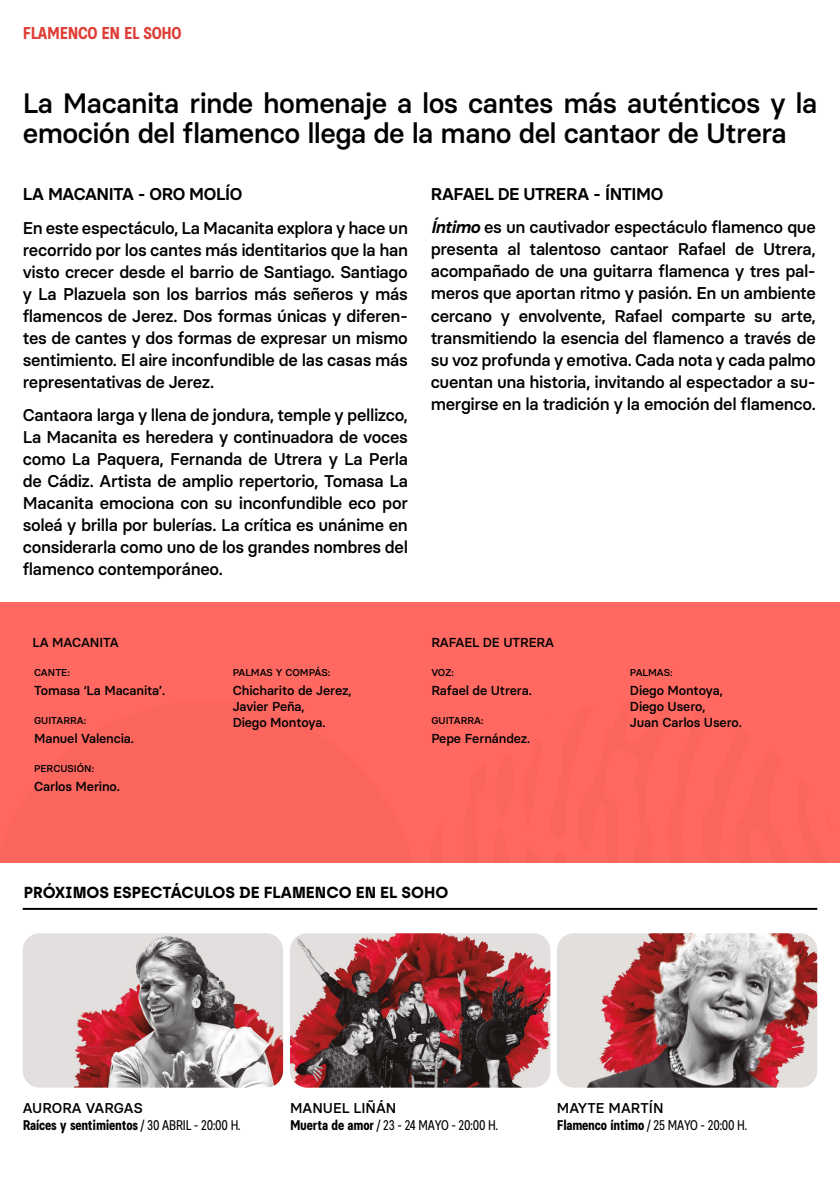
<style>
.page{position:relative;width:840px;height:1191px;background:#fff}
.page>*{position:absolute;margin:0;border:0;box-sizing:border-box;transform-origin:0 0}
.t1{font:500 28px/30px "Basier Circle";letter-spacing:-.02em;color:#000}
.t2{font:600 17.2px "Basier Circle Narrow";letter-spacing:-.02em;color:#df3d36}
.t3{font:500 17px/22px "Basier Circle";letter-spacing:-.02em;color:#000;text-align:justify}
.t4{font:600 17px "Basier Circle";letter-spacing:-.025em;color:#000}
.t5{font:700 16px "Archia";color:#000}
.t6{font:500 14.2px "Basier Circle";color:#000}
.t7{font:14px "Basier Circle Narrow";letter-spacing:-.01em;color:#000}
.t8{font:600 14px "Basier Circle Narrow";letter-spacing:-.01em;color:#000}
.t9{font:500 13px/16px "Basier Circle";letter-spacing:-.01em;color:#000}
.t10{font:500 10px "Basier Circle";color:#000}
.s1{font-weight:600}
.s2{font-weight:600;font-style:italic}
.s3{font-weight:400}
</style>
<div class="page">
<div style="left:0;top:603px;width:839px;height:260px;background:#ff6962"></div>
<hr style="left:23px;top:908px;width:793px;height:2px;background:#000">
<img style="left:23px;top:933px;width:260px;height:154px">
<img style="left:290px;top:933px;width:260px;height:154px">
<img style="left:557px;top:933px;width:259px;height:154px">
<p class="t2" style="left:23px;top:22px;width:160px">FLAMENCO EN EL SOHO</p>
<h1 class="t1" style="left:23px;top:88px;width:795px">La Macanita rinde homenaje a los cantes más auténticos y la emoción del flamenco llega de la mano del cantaor de Utrera</h1>
<p class="t4" style="left:23px;top:184px;width:221px">LA MACANITA - ORO MOLÍO</p>
<p class="t3" style="left:23px;top:216px;width:386px">En este espectáculo, La Macanita explora y hace un recorrido por los cantes más identitarios que la han visto crecer desde el barrio de Santiago. Santiago y La Plazuela son los barrios más señeros y más flamencos de Jerez. Dos formas únicas y diferen&shy;tes de cantes y dos formas de expresar un mismo sentimiento. El aire inconfundible de las casas más representativas de Jerez.</p>
<p class="t3" style="left:23px;top:404px;width:386px">Cantaora larga y llena de jondura, temple y pellizco, La Macanita es heredera y continuadora de voces como La Paquera, Fernanda de Utrera y La Perla de Cádiz. Artista de amplio repertorio, Tomasa La Macanita emociona con su inconfundible eco por soleá y brilla por bulerías. La crítica es unánime en considerarla como uno de los grandes nombres del flamenco contemporáneo.</p>
<p class="t3" style="left:430px;top:177px;width:386px;line-height:33.4px"><span class="s1">RAFAEL DE UTRERA - ÍNTIMO<br></span><span class="s2">Íntimo</span> es un cautivador espectáculo flamenco que</p>
<p class="t3" style="left:430px;top:238px;width:386px">presenta al talentoso cantaor Rafael de Utrera, acompañado de una guitarra flamenca y tres pal&shy;meros que aportan ritmo y pasión. En un ambiente cercano y envolvente, Rafael comparte su arte, transmitiendo la esencia del flamenco a través de su voz profunda y emotiva. Cada nota y cada palmo cuentan una historia, invitando al espectador a su&shy;mergirse en la tradición y la emoción del flamenco.</p>
<p class="t9" style="left:33px;top:634px;width:88px">LA MACANITA</p>
<p class="t9" style="left:431px;top:634px;width:124px">RAFAEL DE UTRERA</p>
<p class="t10" style="left:34px;top:666px;width:37px">CANTE:</p>
<p class="t9" style="left:34px;top:682px;width:133px">Tomasa ‘La Macanita’.</p>
<p class="t10" style="left:34px;top:714px;width:54px">GUITARRA:</p>
<p class="t9" style="left:34px;top:730px;width:101px">Manuel Valencia.</p>
<p class="t10" style="left:34px;top:762px;width:61px">PERCUSIÓN:</p>
<p class="t9" style="left:34px;top:778px;width:87px">Carlos Merino.</p>
<p class="t10" style="left:232px;top:666px;width:99px">PALMAS Y COMPÁS:</p>
<p class="t9" style="left:232px;top:682px;width:120px">Chicharito de Jerez,<br>Javier Peña,<br>Diego Montoya.</p>
<p class="t10" style="left:431px;top:666px;width:24px">VOZ:</p>
<p class="t9" style="left:431px;top:682px;width:102px">Rafael de Utrera.</p>
<p class="t10" style="left:431px;top:714px;width:54px">GUITARRA:</p>
<p class="t9" style="left:431px;top:730px;width:100px">Pepe Fernández.</p>
<p class="t5" style="left:24px;top:882px;width:426px">PRÓXIMOS ESPECTÁCULOS DE FLAMENCO EN EL SOHO</p>
<p class="t10" style="left:629px;top:666px;width:44px">PALMAS:</p>
<p class="t9" style="left:629px;top:682px;width:113px">Diego Montoya,<br>Diego Usero,<br>Juan Carlos Usero.</p>
<p class="t6" style="left:23px;top:1099px;width:121px">AURORA VARGAS</p>
<p class="t8" style="left:23px;top:1116px;width:219px">Raíces y sentimientos <span class="s3">/ 30 ABRIL - 20:00 H.</span></p>
<p class="t6" style="left:290px;top:1099px;width:108px">MANUEL LIÑÁN</p>
<p class="t7" style="left:290px;top:1116px;width:209px"><span class="s1">Muerta de amor</span> / 23 - 24 MAYO - 20:00 H.</p>
<p class="t6" style="left:556px;top:1099px;width:108px">MAYTE MARTÍN</p>
<p class="t7" style="left:556px;top:1116px;width:191px"><span class="s1">Flamenco íntimo</span> / 25 MAYO - 20:00 H.</p>
</div>
